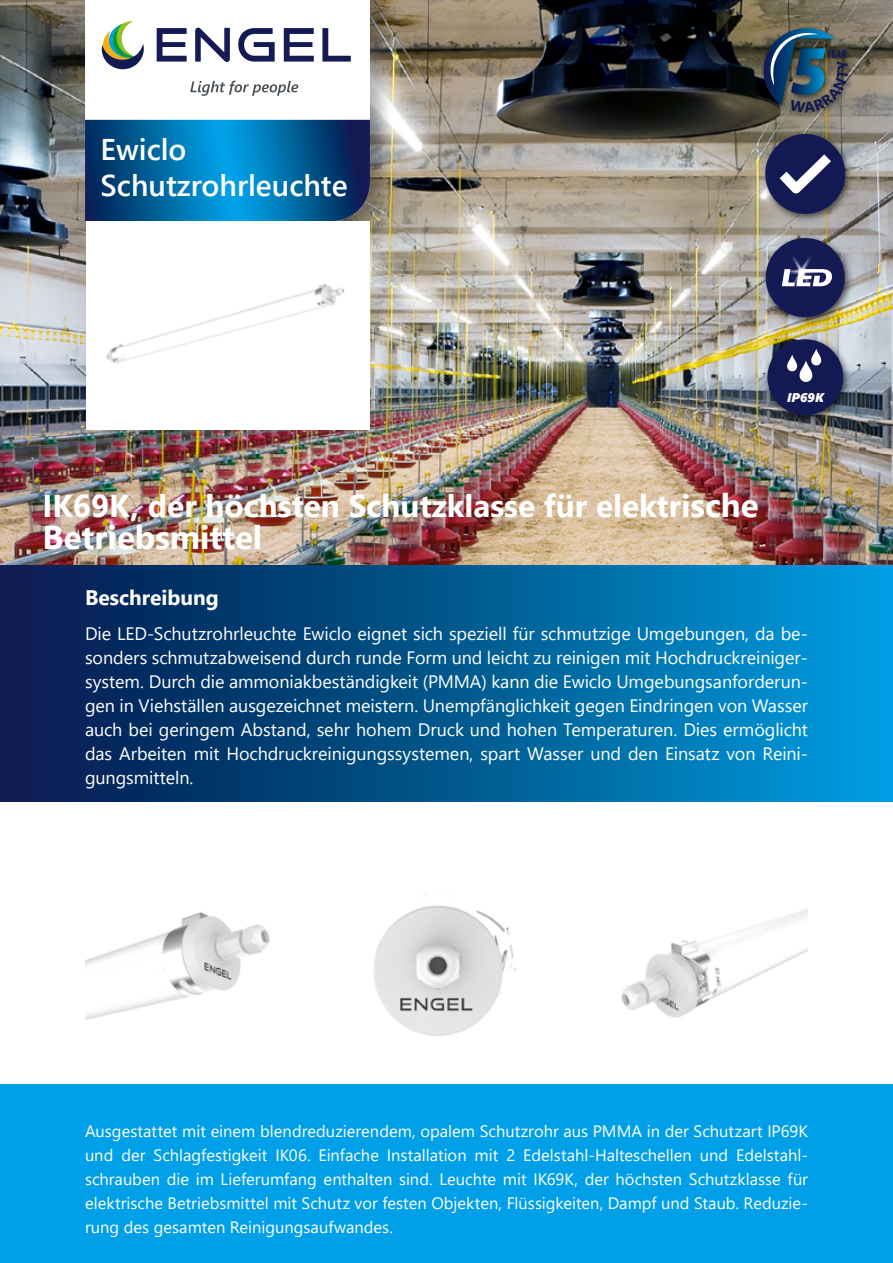
<style>
.page{position:relative;width:893px;height:1263px;background:#fff}
.page>*{position:absolute;margin:0;border:0;box-sizing:border-box;transform-origin:0 0}
.t1{font:700 33px "Segoe UI";color:#fff}
.t2{font:700 31.5px "Segoe UI";color:#fff}
.t3{font:600 30px/36px "Segoe UI";color:#fff}
.t4{font:700 21px "Segoe UI";color:#fff}
.t5{font:18px/24px "Segoe UI";letter-spacing:-.005em;color:#fff;text-align:justify}
.t6{font:16.5px/24px "Segoe UI";color:#fff;text-align:justify}
.t7{font:italic 12.6px "Segoe UI Black";color:#fff}
.s1{font-size:33px}
</style>
<div class="page">
<img style="left:0;top:0;width:893px;height:566px">
<div style="left:82px;top:0;width:312px;height:245px;background:#000;opacity:.3"></div>
<svg style="left:85px;top:0;width:285px;height:120px"></svg>
<svg style="left:85px;top:120px;width:285px;height:101px;background:#02629c"></svg>
<svg style="left:157px;top:28px;width:30px;height:34px"></svg>
<svg style="left:195px;top:28px;width:35px;height:34px"></svg>
<svg style="left:238px;top:28px;width:37px;height:34px"></svg>
<svg style="left:284px;top:28px;width:30px;height:34px"></svg>
<svg style="left:322px;top:28px;width:29px;height:34px"></svg>
<svg style="left:101px;top:21px;width:45px;height:51px"></svg>
<svg style="left:190px;top:81px;width:108px;height:15px"></svg>
<img style="left:85px;top:912px;width:185px;height:108px">
<img style="left:373px;top:894px;width:143px;height:142px">
<img style="left:621px;top:909px;width:187px;height:109px">
<div style="left:0;top:566px;width:893px;height:235px;background:linear-gradient(to right,#061648,#009cdc)"></div>
<div style="left:0;top:1084px;width:893px;height:179px;background:#00a0e9"></div>
<img style="left:758px;top:22px;width:99px;height:99px">
<img style="left:763px;top:28px;width:85px;height:85px">
<img style="left:86px;top:222px;width:283px;height:207px">
<img style="left:760px;top:332px;width:94px;height:94px">
<div style="left:767px;top:339px;width:76px;height:76px;background:#121953;border-radius:50%"></div>
<svg style="left:787px;top:349px;width:34px;height:33px"></svg>
<img style="left:758px;top:231px;width:98px;height:98px">
<div style="left:766px;top:238px;width:79px;height:79px;background:#131a54;border-radius:50%"></div>
<svg style="left:822px;top:269px;width:10px;height:17px"></svg>
<img style="left:781px;top:269px;width:41px;height:18px">
<svg style="left:783px;top:256px;width:36px;height:30px"></svg>
<img style="left:788px;top:259px;width:26px;height:24px">
<svg style="left:790px;top:262px;width:22px;height:19px"></svg>
<img style="left:758px;top:126px;width:99px;height:99px">
<div style="left:765px;top:134px;width:80px;height:80px;background:#131a53;border-radius:50%"></div>
<svg style="left:780px;top:154px;width:51px;height:39px"></svg>
<h3 class="t3" style="left:101px;top:129px;width:248px">Ewiclo<br>Schutzrohrleuchte</h3>
<p class="t7" style="left:787px;top:388px;width:38px">IP69K</p>
<h2 class="t2" style="left:43px;top:476px;width:717px">IK69K, der höchsten Schutzklasse für elektri<span class="s1">sche</span></h2>
<h1 class="t1" style="left:43px;top:506px;width:221px">Betriebsmittel</h1>
<p class="t4" style="left:85px;top:577px;width:135px">Beschreibung</p>
<p class="t5" style="left:85px;top:619px;width:724px">Die LED-Schutzrohrleuchte Ewiclo eignet sich speziell für schmutzige Umgebungen, da be&shy;sonders schmutzabweisend durch runde Form und leicht zu reinigen mit Hochdruckreiniger&shy;system. Durch die ammoniakbeständigkeit (PMMA) kann die Ewiclo Umgebungsanforderun&shy;gen in Viehställen ausgezeichnet meistern. Unempfänglichkeit gegen Eindringen von Wasser auch bei geringem Abstand, sehr hohem Druck und hohen Temperaturen. Dies ermöglicht das Arbeiten mit Hochdruckreinigungssystemen, spart Wasser und den Einsatz von Reini&shy;gungsmitteln.</p>
<p class="t6" style="left:85px;top:1117px;width:724px">Ausgestattet mit einem blendreduzierendem, opalem Schutzrohr aus PMMA in der Schutzart IP69K und der Schlagfestigkeit IK06. Einfache Installation mit 2 Edelstahl-Halteschellen und Edelstahl&shy;schrauben die im Lieferumfang enthalten sind. Leuchte mit IK69K, der höchsten Schutzklasse für elektrische Betriebsmittel mit Schutz vor festen Objekten, Flüssigkeiten, Dampf und Staub. Reduzie&shy;rung des gesamten Reinigungsaufwandes.</p>
</div>
